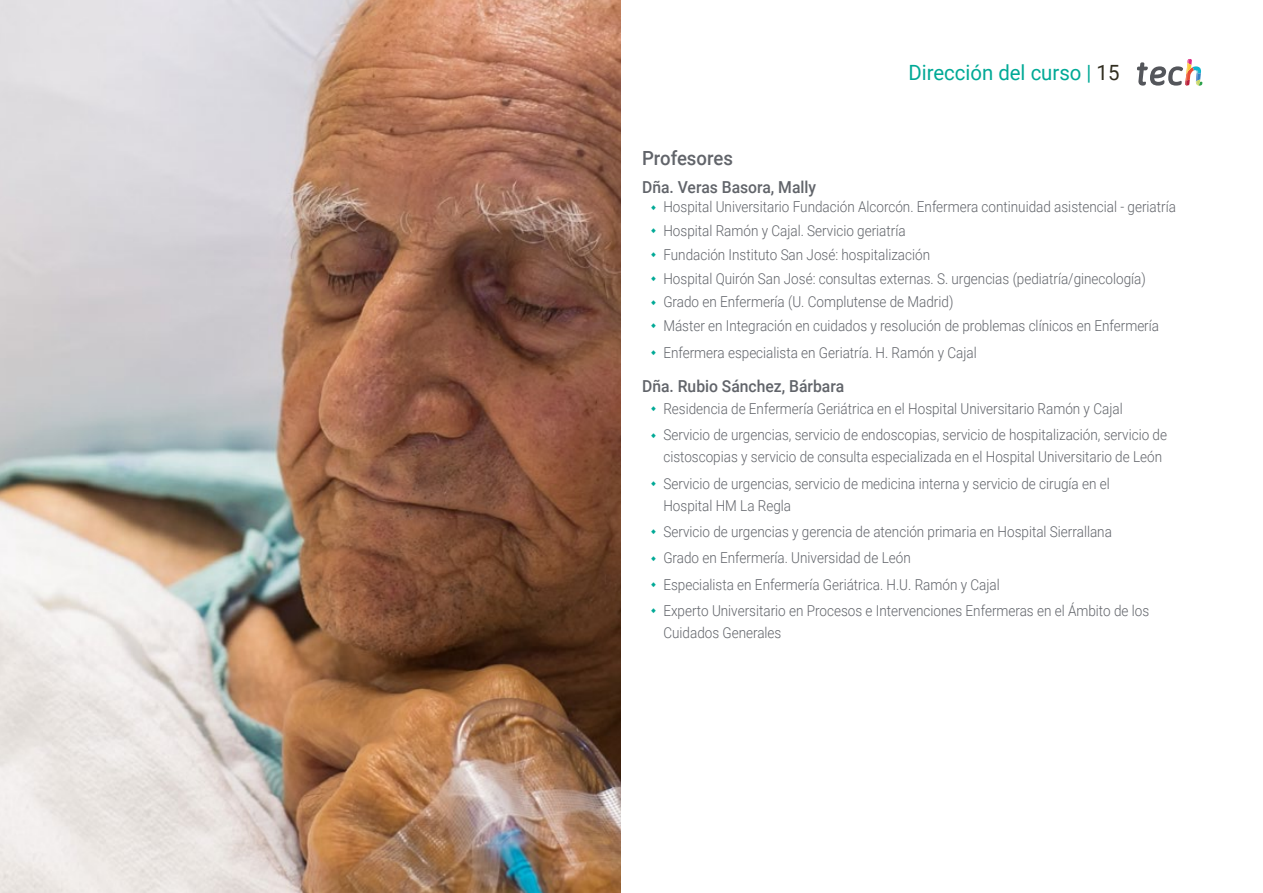
<style>
.page{position:relative;width:1263px;height:893px;background:#fff}
.page>*{position:absolute;margin:0;border:0;box-sizing:border-box;transform-origin:0 0}
.t1{font:21px "Roboto";color:#00a996}
.t2{font:500 19.5px "Roboto";color:#61646a;scale:.95 1}
.t3{font:500 16.5px "Roboto";color:#61646a;scale:.95 1}
.t4{font:300 15px/26.2px "Roboto";color:#61646a;scale:.9 1}
.s1{color:#312e20}
</style>
<div class="page">
<img style="left:0;top:0;width:621px;height:893px">
<svg style="left:1137px;top:59px;width:65px;height:27px"></svg>
<h1 class="t1" style="left:908px;top:57px;width:213px">Dirección del curso | <span class="s1">15</span></h1>
<h2 class="t2" style="left:642px;top:144px;width:97px">Profesores</h2>
<p class="t3" style="left:642px;top:175px;width:185px">Dña. Veras Basora, Mally</p>
<p class="t4" style="left:663px;top:195px;width:571px;line-height:23.7px">Hospital Universitario Fundación Alcorcón. Enfermera continuidad asistencial - geriatría Hospital Ramón y Cajal. Servicio geriatría<br>Fundación Instituto San José: hospitalización<br>Hospital Quirón San José: consultas externas. S. urgencias (pediatría/ginecología)<br>Grado en Enfermería (U. Complutense de Madrid)<br>Máster en Integración en cuidados y resolución de problemas clínicos en Enfermería</p>
<p class="t4" style="left:663px;top:339px;width:350px">Enfermera especialista en Geriatría. H. Ramón y Cajal</p>
<p class="t3" style="left:642px;top:375px;width:214px">Dña. Rubio Sánchez, Bárbara</p>
<p class="t4" style="left:663px;top:395px;width:561px">Residencia de Enfermería Geriátrica en el Hospital Universitario Ramón y Cajal<br>Servicio de urgencias, servicio de endoscopias, servicio de hospitalización, servicio de</p>
<p class="t4" style="left:663px;top:443px;width:556px">cistoscopias y servicio de consulta especializada en el Hospital Universitario de León<br>Servicio de urgencias, servicio de medicina interna y servicio de cirugía en el</p>
<p class="t4" style="left:663px;top:492px;width:541px">Hospital HM La Regla<br>Servicio de urgencias y gerencia de atención primaria en Hospital Sierrallana Grado en Enfermería. Universidad de León<br>Especialista en Enfermería Geriátrica. H.U. Ramón y Cajal<br>Experto Universitario en Procesos e Intervenciones Enfermeras en el Ámbito de los</p>
<p class="t4" style="left:663px;top:619px;width:133px">Cuidados Generales</p>
</div>
